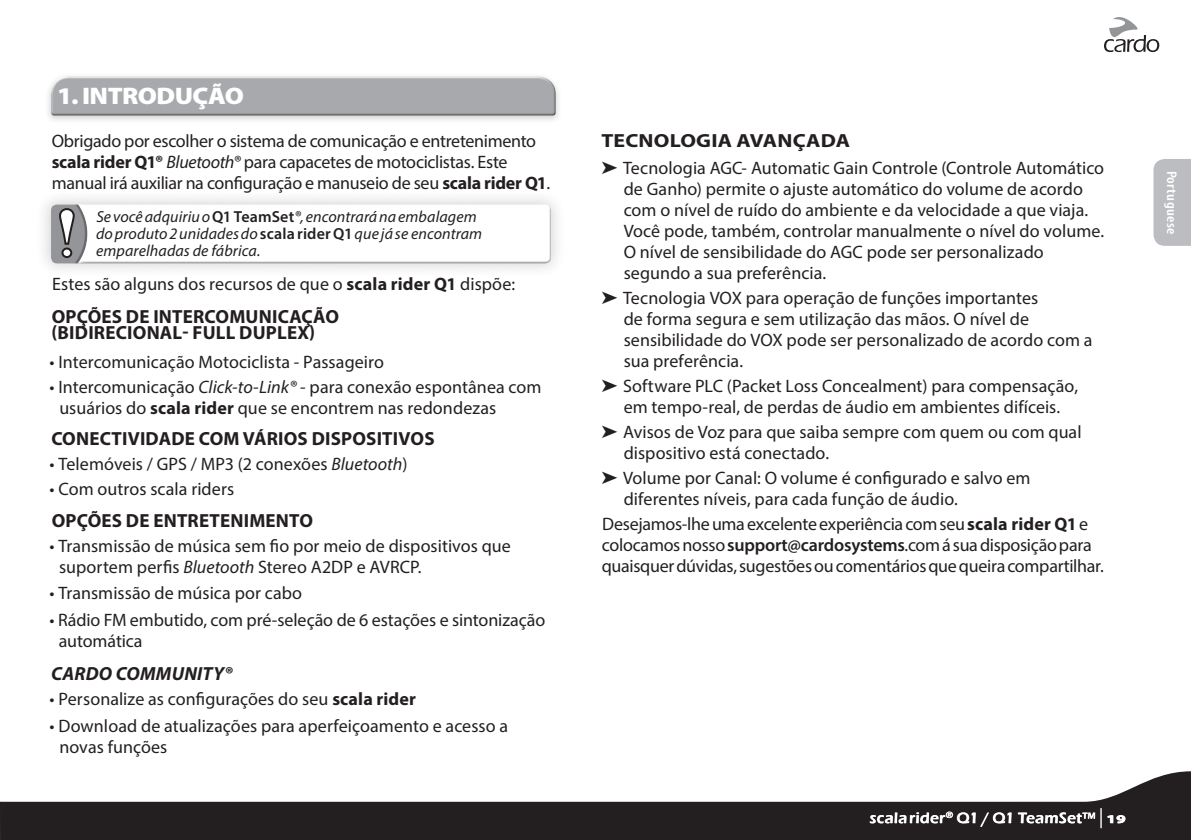
<style>
.page{position:relative;width:1191px;height:840px;background:#fff}
.page>*{position:absolute;margin:0;border:0;box-sizing:border-box;transform-origin:0 0}
.t1{font:900 24px "Myriad Pro";letter-spacing:-.02em;color:#fff;scale:1.1 1}
.t2{font:700 19px/16px "Myriad Pro";letter-spacing:.01em;color:#231f20}
.t3{font:700 19px "Myriad Pro";letter-spacing:.01em;color:#231f20;scale:1.15 1}
.t4{font:italic 700 19px "Myriad Pro";letter-spacing:.01em;color:#231f20}
.t5{font:18px/21px "Myriad Pro";color:#231f20}
.t6{font:18px/21px "Myriad Pro";letter-spacing:-.02em;color:#231f20}
.t7{font:italic 16px/17px "Myriad Pro";letter-spacing:.005em;color:#231f20}
.t8{font:700 15px "Eras Book ITC";letter-spacing:.015em;color:#fff}
.t9{font:600 condensed 14px "Myriad Pro";letter-spacing:.02em;color:#fff;scale:1.15 1}
.s1{font-weight:700}
.s2{font-style:italic}
.s3{font-weight:600;font-style:normal}
.s4{font-weight:600}
.s5{font-family:"Myriad Pro";font-weight:300;font-stretch:condensed;font-size:20px}
.s6{font-family:"Myriad Pro";font-weight:900;font-size:12px}
</style>
<div class="page">
<svg style="left:1104px;top:17px;width:55px;height:35px"></svg>
<svg style="left:0;top:771px;width:1191px;height:68px;fill:#231f20"></svg>
<div style="left:1153px;top:159px;width:38px;height:87px;background:#bcbdc0"></div>
<div style="left:45px;top:73px;width:517px;height:51px;background:#231f20;opacity:.2"></div>
<svg style="left:50px;top:73px;width:506px;height:5px"></svg>
<svg style="left:50px;top:78px;width:508px;height:39px;background:#a8a9ac"></svg>
<div style="left:34px;top:187px;width:532px;height:92px;background:#231f20;opacity:.2"></div>
<div style="left:49px;top:202px;width:502px;height:60px;background:#e8e8e8"></div>
<div style="left:49px;top:205px;width:502px;height:59px;background:#fff"></div>
<div style="left:51px;top:204px;width:46px;height:59px;background:#fff"></div>
<div style="left:51px;top:204px;width:40px;height:59px;background:#231f20;opacity:.33"></div>
<svg style="left:51px;top:204px;width:36px;height:59px"></svg>
<svg style="left:870px;top:807px;width:255px;height:20px;background:#4a4747"></svg>
<h1 class="t1" style="left:57px;top:80px;width:171px">1. INTRODUÇÃO</h1>
<p class="t6" style="left:52px;top:130px;width:500px">Obrigado por escolher o sistema de comunicação e entretenimento <span class="s1">scala rider Q1®</span> <span class="s2">Bluetooth®</span> para capacetes de motociclistas. Este manual irá auxiliar na configuração e manuseio de seu <span class="s1">scala rider Q1</span>.</p>
<p class="t7" style="left:96px;top:208px;width:388px">Se você adquiriu o <span class="s3">Q1 TeamSet</span>®, encontrará na embalagem do produto 2 unidades do <span class="s3">scala rider Q1</span> que já se encontram emparelhadas de fábrica.</p>
<p class="t5" style="left:52px;top:273px;width:464px">Estes são alguns dos recursos de que o <span class="s1">scala rider Q1</span> dispõe:</p>
<p class="t2" style="left:51px;top:308px;width:289px">OPÇÕES DE INTERCOMUNICAÇÃO (BIDIRECIONAL- FULL DUPLEX)</p>
<p class="t5" style="left:50px;top:351px;width:336px">• Intercomunicação Motociclista - Passageiro</p>
<p class="t5" style="left:59px;top:376px;width:484px;text-indent:-10px">• Intercomunicação <span class="s2">Click-to-Link®</span> - para conexão espontânea com usuários do <span class="s1">scala rider</span> que se encontrem nas redondezas</p>
<p class="t2" style="left:51px;top:430px;width:385px">CONECTIVIDADE COM VÁRIOS DISPOSITIVOS</p>
<p class="t5" style="left:50px;top:453px;width:359px">• Telemóveis / GPS / MP3 (2 conexões <span class="s2">Bluetooth</span>)</p>
<p class="t5" style="left:50px;top:478px;width:186px">• Com outros scala riders</p>
<p class="t2" style="left:52px;top:511px;width:263px">OPÇÕES DE ENTRETENIMENTO</p>
<p class="t5" style="left:59px;top:534px;width:453px;text-indent:-9px">• Transmissão de música sem fio por meio de dispositivos que suportem perfis <span class="s2">Bluetooth</span> Stereo A2DP e AVRCP.</p>
<p class="t5" style="left:50px;top:582px;width:254px">• Transmissão de música por cabo</p>
<p class="t5" style="left:59px;top:608px;width:488px;text-indent:-9px">• Rádio FM embutido, com pré-seleção de 6 estações e sintonização automática</p>
<p class="t4" style="left:51px;top:660px;width:182px">CARDO COMMUNITY®</p>
<p class="t5" style="left:50px;top:687px;width:368px">• Personalize as configurações do seu <span class="s1">scala rider</span></p>
<p class="t5" style="left:59px;top:714px;width:450px;text-indent:-10px">• Download de atualizações para aperfeiçoamento e acesso a novas funções</p>
<p class="t3" style="left:601px;top:128px;width:218px">TECNOLOGIA AVANÇADA</p>
<p class="t5" style="left:623px;top:157px;width:482px;text-indent:-22px">➤ Tecnologia AGC- Automatic Gain Controle (Controle Automático de Ganho) permite o ajuste automático do volume de acordo com o nível de ruído do ambiente e da velocidade a que viaja.<br>Você pode, também, controlar manualmente o nível do volume.<br>O nível de sensibilidade do AGC pode ser personalizado segundo a sua preferência.</p>
<p class="t5" style="left:623px;top:287px;width:470px;text-indent:-22px">➤ Tecnologia VOX para operação de funções importantes<br>de forma segura e sem utilização das mãos. O nível de sensibilidade do VOX pode ser personalizado de acordo com a sua preferência.</p>
<p class="t5" style="left:601px;top:375px;width:478px;text-align:center">➤ Software PLC (Packet Loss Concealment) para compensação, em tempo-real, de perdas de áudio em ambientes difíceis.</p>
<p class="t5" style="left:623px;top:421px;width:459px;text-indent:-22px">➤ Avisos de Voz para que saiba sempre com quem ou com qual dispositivo está conectado.</p>
<p class="t5" style="left:623px;top:467px;width:408px;text-indent:-22px">➤ Volume por Canal: O volume é configurado e salvo em diferentes níveis, para cada função de áudio.</p>
<p class="t5" style="left:602px;top:513px;width:503px">Desejamos-lhe uma excelente experiência com seu <span class="s1">scala rider Q1</span>e colocamos nosso <span class="s4">support@cardosystems</span>.com á sua disposição para quaisquer dúvidas, sugestões ou comentários que queira compartilhar.</p>
<p class="t9" style="left:1180px;top:170px;width:57px;rotate:90deg">Portuguese</p>
<p class="t8" style="left:869px;top:808px;width:258px">scala rider<sup>®</sup> Q1 / Q1 TeamSet™ <span class="s5">|</span> <span class="s6">19</span></p>
</div>
